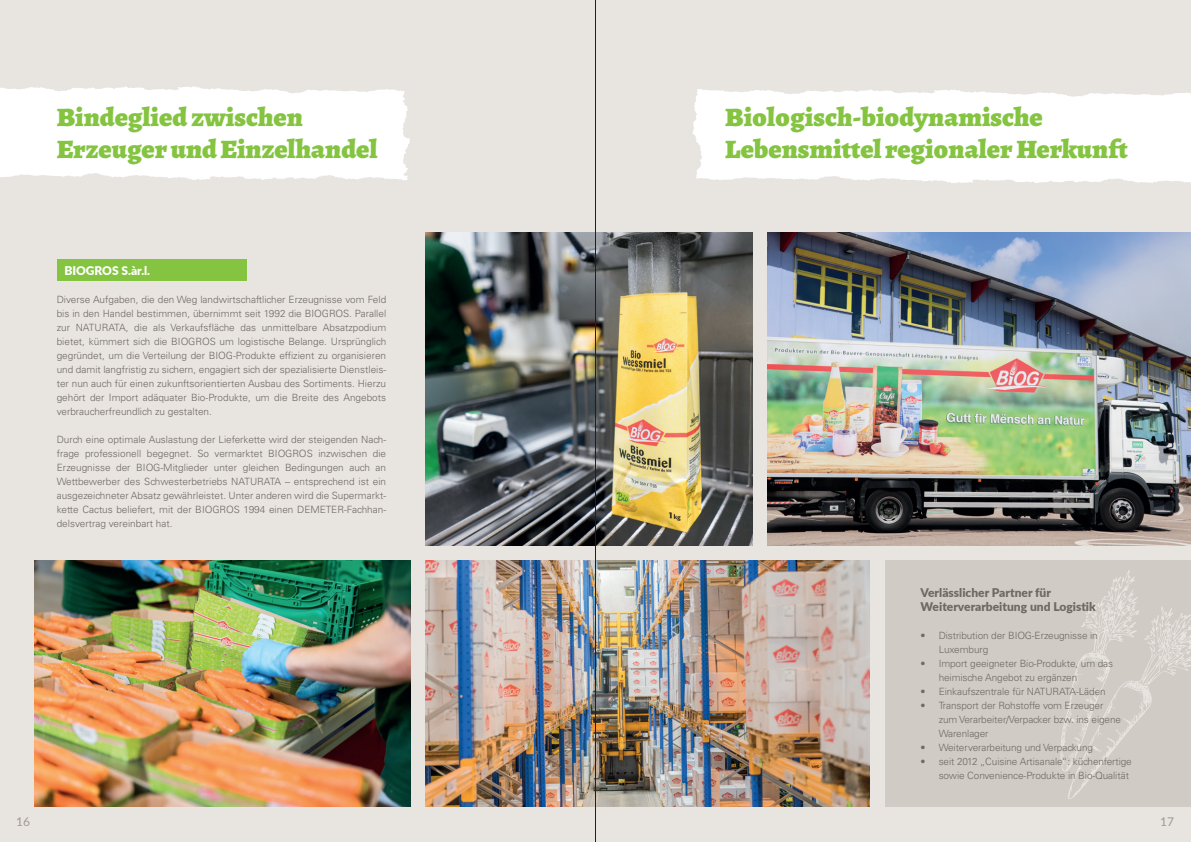
<style>
.page{position:relative;width:1191px;height:842px;background:#e8e4e0}
.page>*{position:absolute;margin:0;border:0;box-sizing:border-box;transform-origin:0 0}
.t1{font:900 26.5px/32px "Alegreya";color:#84c440;scale:1.05 1}
.t2{font:900 12px/14px "Lato";color:#6f6963}
.t3{font:900 12px "Lato";color:#fff}
.t4{font:12px "Lato";color:#a1988e}
.t5{font:300 10px/14px "Univers LT Std";letter-spacing:-.01em;color:#6f6963}
</style>
<div class="page">
<div style="left:885px;top:561px;width:306px;height:246px;background:#d0cbc5"></div>
<svg style="left:1060px;top:570px;width:131px;height:229px"></svg>
<svg style="left:0;top:86px;width:410px;height:94px;background:#fdfcfc"></svg>
<div style="left:57px;top:260px;width:190px;height:21px;background:#84c440"></div>
<img style="left:767px;top:233px;width:424px;height:313px">
<img style="left:425px;top:561px;width:445px;height:246px">
<img style="left:34px;top:561px;width:376px;height:246px">
<svg style="left:693px;top:89px;width:498px;height:94px;background:#fdfdfc"></svg>
<img style="left:425px;top:233px;width:327px;height:313px">
<hr style="left:595px;top:0;width:1px;height:842px;background:#231f20">
<h1 class="t1" style="left:57px;top:100px;width:307px">Bindeglied zwischen<br>Erzeuger und Einzelhandel</h1>
<p class="t3" style="left:64px;top:261px;width:87px">BIOGROS S.àr.l.</p>
<p class="t5" style="left:57px;top:292px;width:331px;text-align:justify">Diverse Aufgaben, die den Weg landwirtschaftlicher Erzeugnisse vom Feld bis in den Handel bestimmen, übernimmt seit 1992 die BIOGROS. Parallel zur NATURATA, die als Verkaufsfläche das unmittelbare Absatzpodium bietet, kümmert sich die BIOGROS um logistische Belange. Ursprünglich gegründet, um die Verteilung der BIOG-Produkte effizient zu organisieren und damit langfristig zu sichern, engagiert sich der spezialisierte Dienstleis&shy;ter nun auch für einen zukunftsorientierten Ausbau des Sortiments. Hierzu gehört der Import adäquater Bio-Produkte, um die Breite des Angebots verbraucherfreundlich zu gestalten.</p>
<p class="t5" style="left:57px;top:432px;width:331px;text-align:justify">Durch eine optimale Auslastung der Lieferkette wird der steigenden Nach&shy;frage professionell begegnet. So vermarktet BIOGROS inzwischen die Erzeugnisse der BIOG-Mitglieder unter gleichen Bedingungen auch an Wettbewerber des Schwesterbetriebs NATURATA – entsprechend ist ein ausgezeichneter Absatz gewährleistet. Unter anderen wird die Supermarkt&shy;kette Cactus beliefert, mit der BIOGROS 1994 einen DEMETER-Fachhan&shy;delsvertrag vereinbart hat.</p>
<h1 class="t1" style="left:725px;top:100px;width:385px">Biologisch-biodynamische<br>Lebensmittel regionaler Herkunft</h1>
<p class="t2" style="left:920px;top:585px;width:177px">Verlässlicher Partner für<br>Weiterverarbeitung und Logistik</p>
<p class="t5" style="left:938px;top:628px;width:161px;text-indent:-18px">• Distribution der BIOG-Erzeugnisse in<br>Luxemburg</p>
<p class="t5" style="left:938px;top:656px;width:176px;text-indent:-18px">• Import geeigneter Bio-Produkte, um das heimische Angebot zu ergänzen</p>
<p class="t5" style="left:920px;top:684px;width:186px">• Einkaufszentrale für NATURATA-Läden</p>
<p class="t5" style="left:938px;top:698px;width:184px;text-indent:-18px">• Transport der Rohstoffe vom Erzeuger zum Verarbeiter/Verpacker bzw. ins eigene<br>Warenlager</p>
<p class="t5" style="left:920px;top:740px;width:174px">• Weiterverarbeitung und Verpackung</p>
<p class="t5" style="left:920px;top:754px;width:213px;text-align:right">• seit 2012 „Cuisine Artisanale“: küchenfertige sowie Convenience-Produkte in Bio-Qualität</p>
<p class="t4" style="left:16px;top:813px;width:15px">16</p>
<p class="t4" style="left:1160px;top:813px;width:15px">17</p>
</div>
